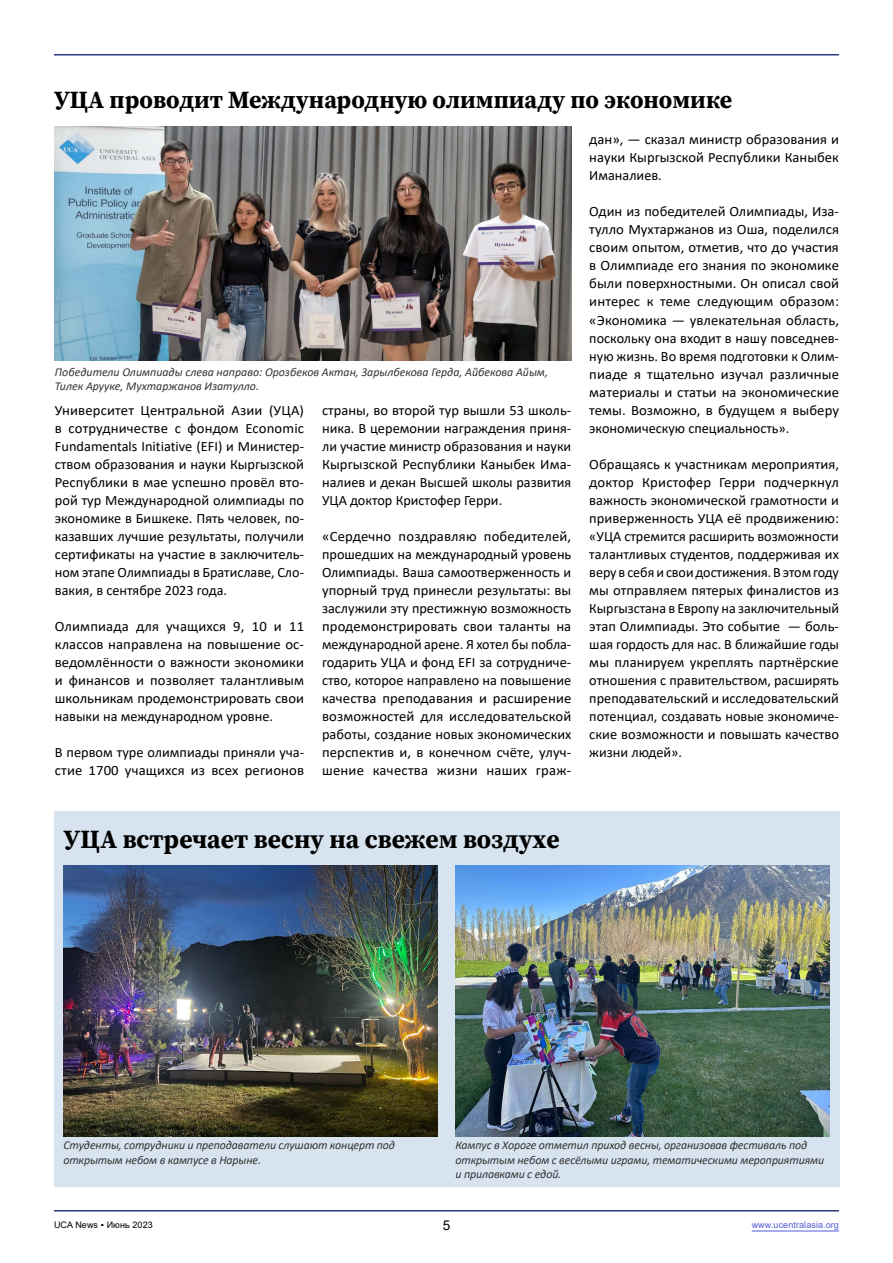
<style>
.page{position:relative;width:893px;height:1263px;background:#fff}
.page>*{position:absolute;margin:0;border:0;box-sizing:border-box;transform-origin:0 0}
.t1{font:26.25px "Source Serif Variable";color:#000}
.t2{font:24.75px "Source Serif Variable";color:#000}
.t3{font:14.25px/18px "Calibri";color:#000;text-align:justify}
.t4{font:13.5px "Arial";color:#000}
.t5{font:italic 12px/14.4px "Calibri";letter-spacing:-.01em;color:#333}
.t6{font:9px "Arial";letter-spacing:.01em;color:#4f5cd6}
.t7{font:9px "Arial";letter-spacing:.01em;color:#000}
</style>
<div class="page">
<hr style="left:54px;top:1210px;width:785px;height:1px;background:#293882">
<hr style="left:54px;top:54px;width:785px;height:2px;background:#293882">
<div style="left:54px;top:811px;width:785px;height:375px;background:#d7e4f0"></div>
<img style="left:55px;top:126px;width:516px;height:235px">
<img style="left:64px;top:865px;width:373px;height:271px">
<img style="left:455px;top:865px;width:374px;height:271px">
<hr style="left:752px;top:1230px;width:87px;height:1px;background:#4f5cd6">
<h2 class="t2" style="left:54px;top:83px;width:680px">УЦА проводит Международную олимпиаду по экономике</h2>
<p class="t5" style="left:55px;top:364px;width:495px">Победители Олимпиады слева направо: Орозбеков Актан, Зарылбекова Герда, Айбекова Айым,<br>Тилек Арууке, Мухтаржанов Изатулло.</p>
<p class="t3" style="left:55px;top:401px;width:251px">Университет Центральной Азии (УЦА) в сотрудничестве с фондом Economic Fundamentals Initiative (EFI) и Министер&shy;ством образования и науки Кыргызской Республики в мае успешно провёл вто&shy;рой тур Международной олимпиады по экономике в Бишкеке. Пять человек, по&shy;казавших лучшие результаты, получили сертификаты на участие в заключитель&shy;ном этапе Олимпиады в Братиславе, Сло&shy;вакия, в сентябре 2023 года.</p>
<p class="t3" style="left:55px;top:617px;width:251px">Олимпиада для учащихся 9, 10 и 11 классов направлена на повышение ос&shy;ведомлённости о важности экономики и финансов и позволяет талантливым школьникам продемонстрировать свои навыки на международном уровне.</p>
<p class="t3" style="left:55px;top:743px;width:251px">В первом туре олимпиады приняли уча&shy;стие 1700 учащихся из всех регионов</p>
<p class="t3" style="left:322px;top:401px;width:251px">страны, во второй тур вышли 53 школь&shy;ника. В церемонии награждения приня&shy;ли участие министр образования и науки Кыргызской Республики Каныбек Има&shy;налиев и декан Высшей школы развития УЦА доктор Кристофер Герри.</p>
<p class="t3" style="left:322px;top:527px;width:251px">«Сердечно поздравляю победителей, прошедших на международный уровень Олимпиады. Ваша самоотверженность и упорный труд принесли результаты: вы заслужили эту престижную возможность продемонстрировать свои таланты на международной арене. Я хотел бы побла&shy;годарить УЦА и фонд EFI за сотрудниче&shy;ство, которое направлено на повышение качества преподавания и расширение возможностей для исследовательской работы, создание новых экономических перспектив и, в конечном счёте, улуч&shy;шение качества жизни наших граж-</p>
<p class="t3" style="left:589px;top:130px;width:251px">дан», — сказал министр образования и науки Кыргызской Республики Каныбек Иманалиев.</p>
<p class="t3" style="left:589px;top:202px;width:251px">Один из победителей Олимпиады, Иза&shy;тулло Мухтаржанов из Оша, поделился своим опытом, отметив, что до участия в Олимпиаде его знания по экономике были поверхностными. Он описал свой интерес к теме следующим образом: «Экономика — увлекательная область, поскольку она входит в нашу повседнев&shy;ную жизнь. Во время подготовки к Олим&shy;пиаде я тщательно изучал различные материалы и статьи на экономические темы. Возможно, в будущем я выберу экономическую специальность».</p>
<p class="t3" style="left:589px;top:455px;width:251px">Обращаясь к участникам мероприятия, доктор Кристофер Герри подчеркнул важность экономической грамотности и приверженность УЦА её продвижению: «УЦА стремится расширить возможности талантливых студентов, поддерживая их веру в себя и свои достижения. В этом году мы отправляем пятерых финалистов из Кыргызстана в Европу на заключительный этап Олимпиады. Это событие — боль&shy;шая гордость для нас. В ближайшие годы мы планируем укреплять партнёрские отношения с правительством, расширять преподавательский и исследовательский потенциал, создавать новые экономиче&shy;ские возможности и повышать качество жизни людей».</p>
<h1 class="t1" style="left:64px;top:822px;width:498px">УЦА встречает весну на свежем воздухе</h1>
<p class="t5" style="left:63px;top:1137px;width:333px">Студенты, сотрудники и преподаватели слушают концерт под открытым небом в кампусе в Нарыне.</p>
<p class="t5" style="left:455px;top:1137px;width:370px">Кампус в Хороге отметил приход весны, организовав фестиваль под открытым небом с весёлыми играми, тематическими мероприятиями и прилавками с едой.</p>
<p class="t7" style="left:54px;top:1218px;width:100px">UCA News ▪ Июнь 2023</p>
<p class="t4" style="left:443px;top:1215px;width:9px">5</p>
<p class="t6" style="left:752px;top:1218px;width:89px">www.ucentralasia.org</p>
</div>
